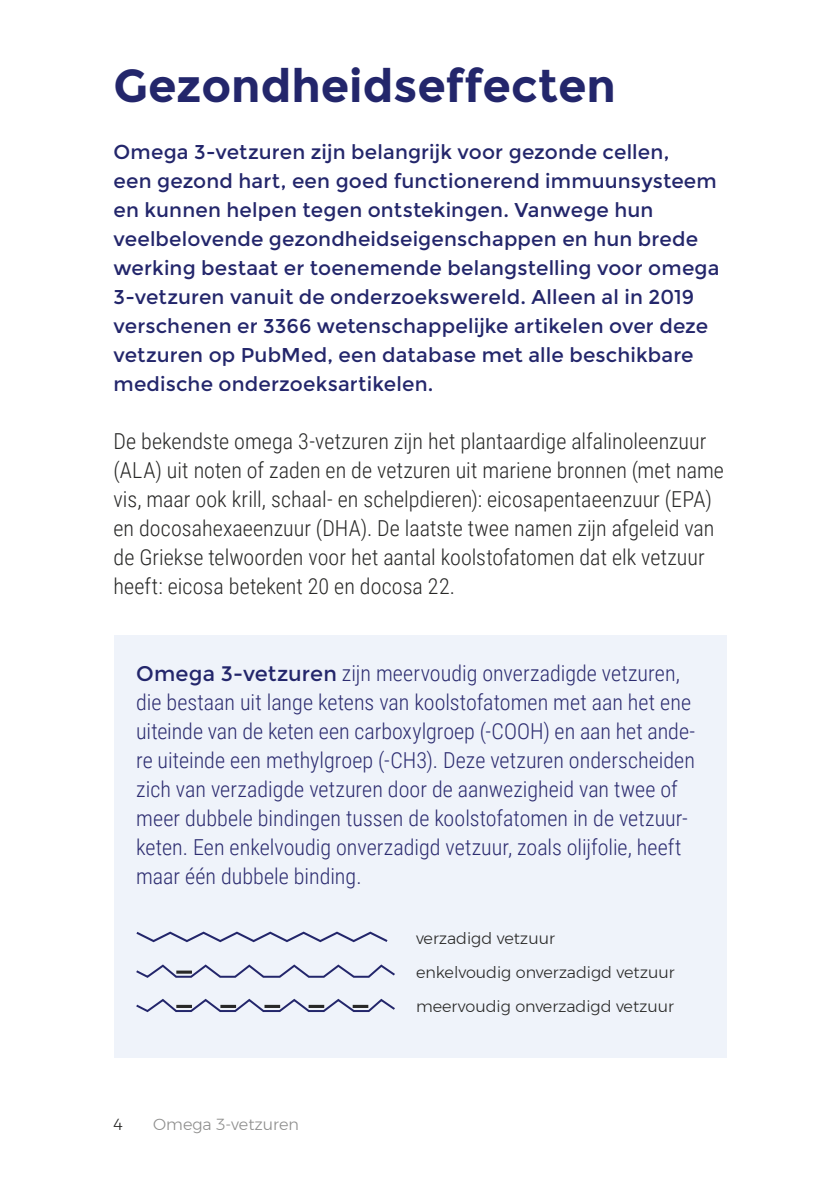
<style>
.page{position:relative;width:840px;height:1191px;background:#fff}
.page>*{position:absolute;margin:0;border:0;box-sizing:border-box;transform-origin:0 0}
.t1{font:700 46px "Montserrat";color:#23266b}
.t2{font:300 22px/29px "Roboto Condensed";color:#2c2c70}
.t3{font:300 22px/29px "Roboto Condensed";color:#282827}
.t4{font:20px/29px "Montserrat";letter-spacing:.01em;color:#23266b}
.t5{font:300 16px/34px "Montserrat";color:#282827}
.t6{font:300 16px "Montserrat";color:#8e8e8d}
.s1{font-family:"Montserrat";font-weight:400;font-size:21px;color:#23266b}
</style>
<div class="page">
<div style="left:113px;top:635px;width:613px;height:335px;background:#eff3fa"></div>
<div style="left:113px;top:958px;width:613px;height:70px;background:#eff3fa"></div>
<div style="left:113px;top:987px;width:613px;height:70px;background:#eff3fa"></div>
<svg style="left:136px;top:931px;width:252px;height:12px"></svg>
<svg style="left:136px;top:964px;width:259px;height:14px"></svg>
<hr style="left:176px;top:970px;width:16px;height:3px;background:#282827">
<svg style="left:136px;top:998px;width:259px;height:15px"></svg>
<svg style="left:176px;top:1004px;width:16px;height:4px"></svg>
<svg style="left:220px;top:1004px;width:16px;height:4px"></svg>
<svg style="left:264px;top:1004px;width:16px;height:4px"></svg>
<svg style="left:308px;top:1004px;width:16px;height:4px"></svg>
<svg style="left:352px;top:1004px;width:16px;height:4px"></svg>
<h1 class="t1" style="left:113px;top:58px;width:503px">Gezondheidseffecten</h1>
<p class="t4" style="left:113px;top:138px;width:607px">Omega 3-vetzuren zijn belangrijk voor gezonde cellen,<br>een gezond hart, een goed functionerend immuunsysteem en kunnen helpen tegen ontstekingen. Vanwege hun veelbelovende gezondheidseigenschappen en hun brede werking bestaat er toenemende belangstelling voor omega 3-vetzuren vanuit de onderzoekswereld. Alleen al in 2019 verschenen er 3366 wetenschappelijke artikelen over deze vetzuren op PubMed, een database met alle beschikbare medische onderzoeksartikelen.</p>
<p class="t3" style="left:113px;top:426px;width:611px">De bekendste omega 3-vetzuren zijn het plantaardige alfalinoleenzuur (ALA) uit noten of zaden en de vetzuren uit mariene bronnen (met name vis, maar ook krill, schaal- en schelpdieren): eicosapentaeenzuur (EPA) en docosahexaeenzuur (DHA). De laatste twee namen zijn afgeleid van de Griekse telwoorden voor het aantal koolstofatomen dat elk vetzuur heeft: eicosa betekent 20 en docosa 22.</p>
<p class="t2" style="left:136px;top:658px;width:560px"><span class="s1">Omega 3-vetzuren</span> zijn meervoudig onverzadigde vetzuren, die bestaan uit lange ketens van koolstofatomen met aan het ene uiteinde van de keten een carboxylgroep (-COOH) en aan het ande&shy;re uiteinde een methylgroep (-CH3). Deze vetzuren onderscheiden zich van verzadigde vetzuren door de aanwezigheid van twee of meer dubbele bindingen tussen de koolstofatomen in de vetzuur&shy;keten. Een enkelvoudig onverzadigd vetzuur, zoals olijfolie, heeft maar één dubbele binding.</p>
<p class="t5" style="left:113px;top:1107px;width:11px">4</p>
<p class="t6" style="left:153px;top:1112px;width:147px">Omega 3-vetzuren</p>
<p class="t5" style="left:416px;top:920px;width:260px">verzadigd vetzuur<br>enkelvoudig onverzadigd vetzuur meervoudig onverzadigd vetzuur</p>
</div>
